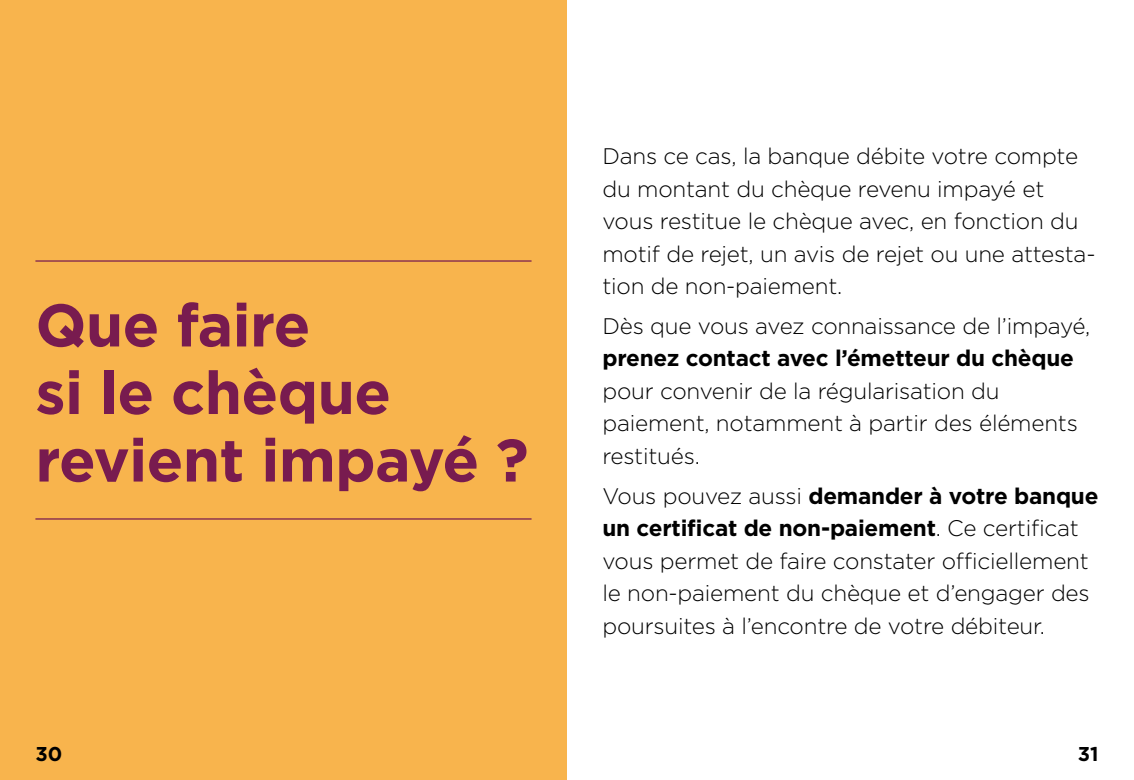
<style>
.page{position:relative;width:1134px;height:780px;background:#fff}
.page>*{position:absolute;margin:0;border:0;box-sizing:border-box;transform-origin:0 0}
.H1_-_chapitres{font:700 60px/67.5px "Gotham";letter-spacing:-.01em;color:#781b4f}
.texte_puces{font:300 22.5px/32.5px "Gotham";letter-spacing:-.01em;color:#000}
.Texte{font:300 22.5px/32.5px "Gotham";letter-spacing:-.01em;color:#000}
.t1{font:700 20px "Gotham";color:#000}
.s1{font-weight:700}
</style>
<div class="page">
<div style="left:0;top:0;width:567px;height:780px;background:#f8b44d"></div>
<hr style="left:35px;top:518px;width:496px;height:1px;background:#781b4f">
<hr style="left:35px;top:260px;width:496px;height:1px;background:#781b4f">
<h1 class="H1_-_chapitres" style="left:35px;top:291px;width:495px">Que faire<br>si le chèque revient impayé ?</h1>
<p class="Texte" style="left:602px;top:139px;width:495px">Dans ce cas, la banque débite votre compte du montant du chèque revenu impayé et vous restitue le chèque avec, en fonction du motif de rejet, un avis de rejet ou une attesta&shy;tion de non-paiement.</p>
<p class="texte_puces" style="left:602px;top:309px;width:489px">Dès que vous avez connaissance de l’impayé, <span class="s1">prenez contact avec l’émetteur du chèque </span>pour convenir de la régularisation du paiement, notamment à partir des éléments restitués.</p>
<p class="texte_puces" style="left:602px;top:478px;width:498px">Vous pouvez aussi <span class="s1">demander à votre banque un certificat de non-paiement</span>. Ce certificat vous permet de faire constater officiellement le non-paiement du chèque et d’engager des poursuites à l’encontre de votre débiteur.</p>
<p class="t1" style="left:35px;top:740px;width:28px">30</p>
<p class="t1" style="left:1078px;top:740px;width:22px">31</p>
</div>
